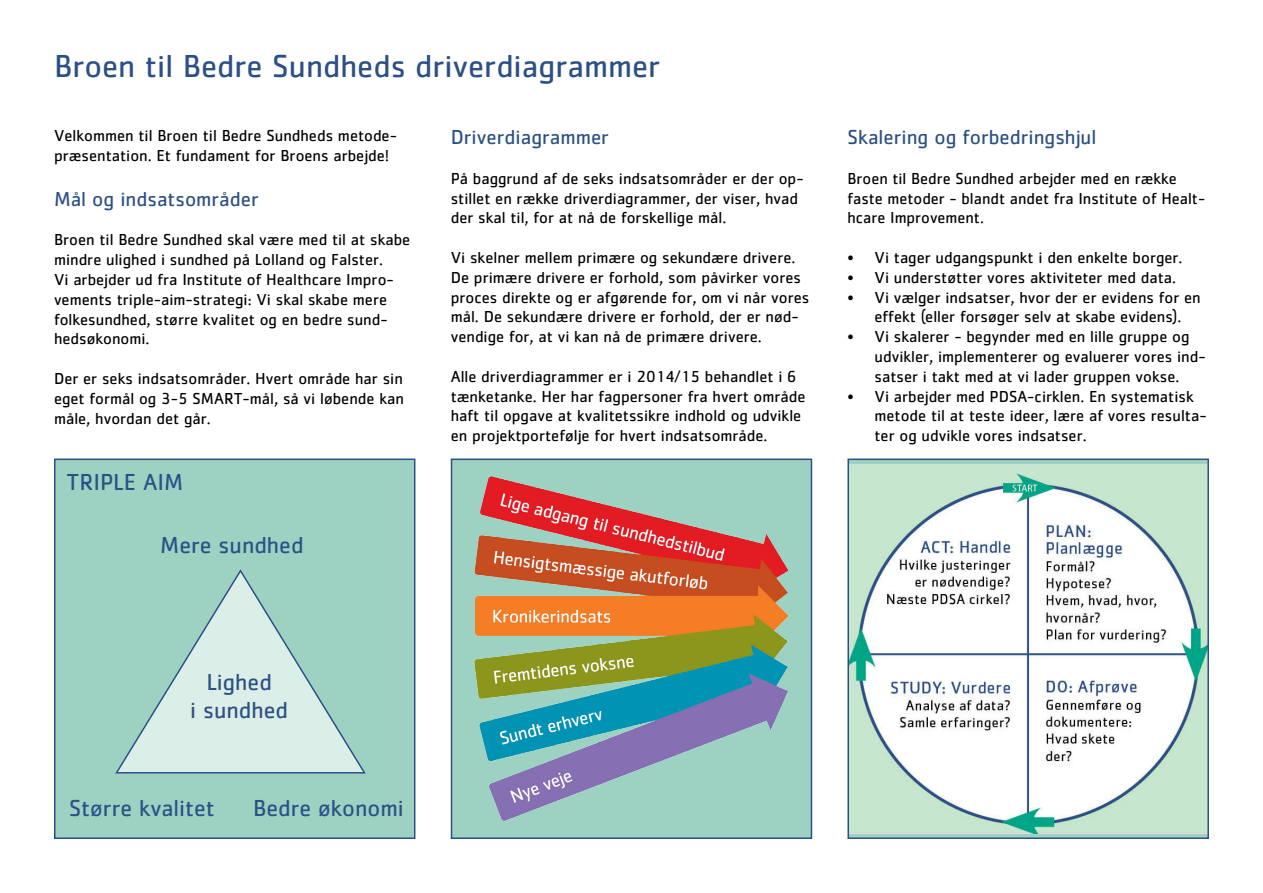
<style>
.page{position:relative;width:1263px;height:893px;background:#fff}
.page>*{position:absolute;margin:0;border:0;box-sizing:border-box;transform-origin:0 0}
.t1{font:33px "Cachet Std";color:#2c5085}
.t2{font:24px/28.8px "Cachet Std";color:#2c5085;text-align:center}
.t3{font:21px "Cachet Std";color:#2c5085}
.t4{font:16.5px/19.8px "Cachet Std";color:#000}
</style>
<div class="page">
<img style="left:850px;top:464px;width:356px;height:369px">
<div style="left:847px;top:459px;width:362px;height:380px;border:2px solid #2c5085"></div>
<img style="left:454px;top:462px;width:355px;height:374px">
<div style="left:451px;top:459px;width:361px;height:380px;border:2px solid #2c5085"></div>
<div style="left:54px;top:459px;width:361px;height:380px;background:#9dd2c3;border:2px solid #2c5085"></div>
<svg style="left:115px;top:569px;width:251px;height:205px"></svg>
<h1 class="t1" style="left:54px;top:46px;width:608px">Broen til Bedre Sundheds driverdiagrammer</h1>
<p class="t4" style="left:54px;top:125px;width:345px">Velkommen til Broen til Bedre Sundheds metode&shy;præsentation. Et fundament for Broens arbejde!</p>
<p class="t3" style="left:54px;top:187px;width:206px">Mål og indsatsområder</p>
<p class="t4" style="left:54px;top:230px;width:358px">Broen til Bedre Sundhed skal være med til at skabe mindre ulighed i sundhed på Lolland og Falster.<br>Vi arbejder ud fra Institute of Healthcare Impro&shy;vements triple-aim-strategi: Vi skal skabe mere folkesundhed, større kvalitet og en bedre sund&shy;hedsøkonomi.</p>
<p class="t4" style="left:54px;top:368px;width:351px;text-align:justify">Der er seks indsatsområder. Hvert område har sin eget formål og 3-5 SMART-mål, så vi løbende kan måle, hvordan det går.</p>
<h2 class="t2" style="left:67px;top:467px;width:118px">TRIPLE AIM</h2>
<h2 class="t2" style="left:160px;top:530px;width:145px">Mere sundhed</h2>
<p class="t3" style="left:451px;top:125px;width:160px">Driverdiagrammer</p>
<p class="t4" style="left:451px;top:168px;width:354px">På baggrund af de seks indsatsområder er der op&shy;stillet en række driverdiagrammer, der viser, hvad der skal til, for at nå de forskellige mål.</p>
<p class="t4" style="left:451px;top:247px;width:360px">Vi skelner mellem primære og sekundære drivere.<br>De primære drivere er forhold, som påvirker vores proces direkte og er afgørende for, om vi når vores mål. De sekundære drivere er forhold, der er nød&shy;vendige for, at vi kan nå de primære drivere.</p>
<p class="t4" style="left:451px;top:366px;width:356px">Alle driverdiagrammer er i 2014/15 behandlet i 6 tænketanke. Her har fagpersoner fra hvert område haft til opgave at kvalitetssikre indhold og udvikle en projektportefølje for hvert indsatsområde.</p>
<p class="t3" style="left:847px;top:125px;width:250px">Skalering og forbedringshjul</p>
<p class="t4" style="left:847px;top:168px;width:359px">Broen til Bedre Sundhed arbejder med en række faste metoder - blandt andet fra Institute of Healt&shy;hcare Improvement.</p>
<p class="t4" style="left:847px;top:247px;width:337px">• Vi tager udgangspunkt i den enkelte borger.</p>
<p class="t4" style="left:847px;top:267px;width:330px">• Vi understøtter vores aktiviteter med data.</p>
<p class="t4" style="left:847px;top:287px;width:355px;text-align:center">• Vi vælger indsatser, hvor der er evidens for en effekt (eller forsøger selv at skabe evidens).</p>
<p class="t4" style="left:874px;top:326px;width:333px;text-indent:-27px">• Vi skalerer - begynder med en lille gruppe og udvikler, implementerer og evaluerer vores ind&shy;satser i takt med at vi lader gruppen vokse.</p>
<p class="t4" style="left:874px;top:386px;width:334px;text-indent:-27px">• Vi arbejder med PDSA-cirklen. En systematisk metode til at teste ideer, lære af vores resulta&shy;ter og udvikle vores indsatser.</p>
<h2 class="t2" style="left:190px;top:667px;width:99px">Lighed<br>i sundhed</h2>
<h2 class="t2" style="left:69px;top:793px;width:147px">Større kvalitet</h2>
<h2 class="t2" style="left:253px;top:793px;width:152px">Bedre økonomi</h2>
</div>
